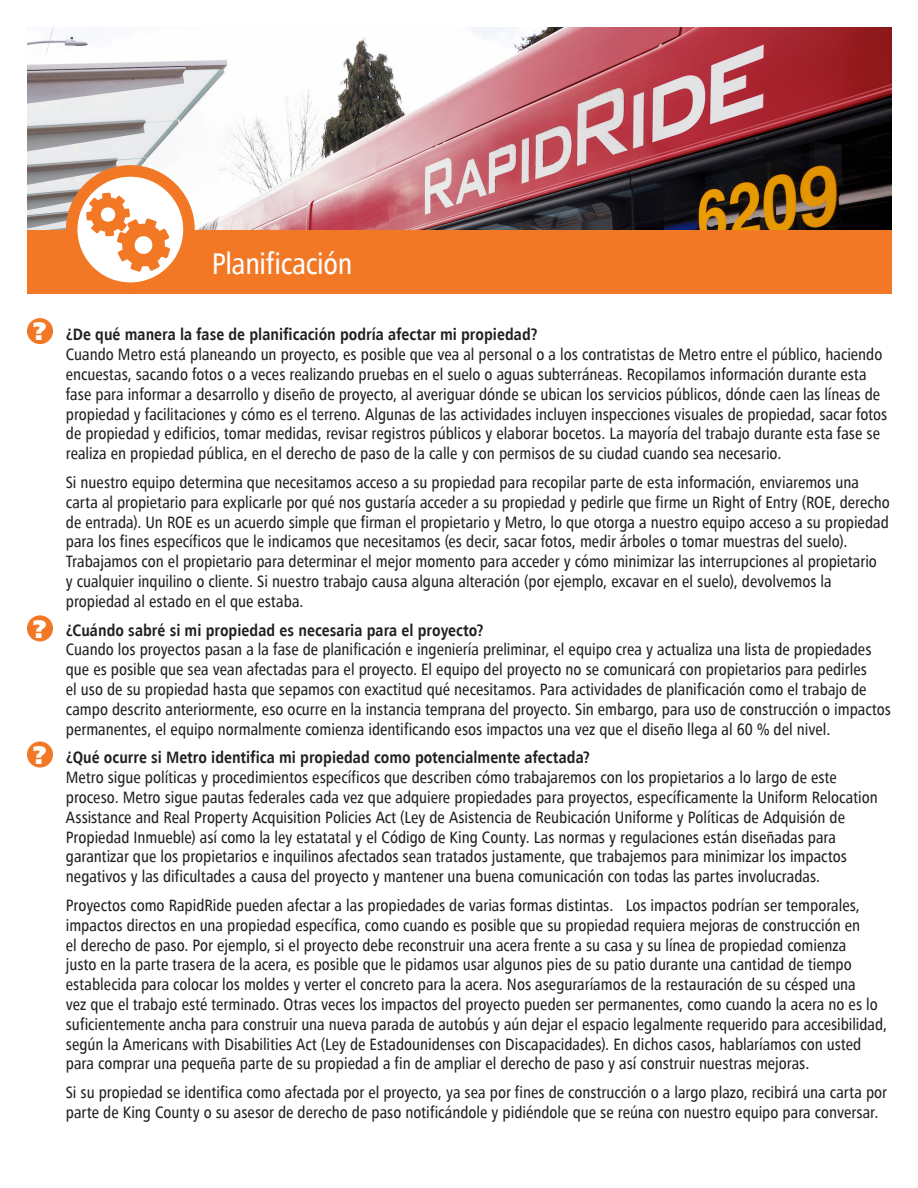
<style>
.page{position:relative;width:918px;height:1188px;background:#fff}
.page>*{position:absolute;margin:0;border:0;box-sizing:border-box;transform-origin:0 0}
.t1{font:30px "Humanist 777 BT Cn Rm";letter-spacing:-.01em;color:#fff}
.t2{font:900 25.5px "Humanist 777 BT";color:#fff}
.t3{font:16.5px/19.8px "Humanist 777 BT Cn Rm";color:#231f20}
.t4{font:700 condensed 16.5px "Humanist 777 BT";letter-spacing:.005em;color:#231f20}
</style>
<div class="page">
<img style="left:27px;top:27px;width:865px;height:204px">
<div style="left:27px;top:231px;width:865px;height:63px;background:#f27825"></div>
<svg style="left:66px;top:165px;width:129px;height:129px;fill:#f27825"></svg>
<svg style="left:86px;top:193px;width:84px;height:79px"></svg>
<div style="left:27px;top:318px;width:26px;height:26px;background:#f27825;border-radius:50%"></div>
<div style="left:27px;top:615px;width:26px;height:26px;background:#f27825;border-radius:50%"></div>
<div style="left:27px;top:742px;width:26px;height:26px;background:#f27825;border-radius:50%"></div>
<p class="t2" style="left:33px;top:315px;width:16px">?</p>
<p class="t2" style="left:33px;top:612px;width:16px">?</p>
<p class="t2" style="left:33px;top:739px;width:16px">?</p>
<p class="t1" style="left:212px;top:245px;width:142px">Planificación</p>
<p class="t4" style="left:66px;top:324px;width:473px">¿De qué manera la fase de planificación podría afectar mi propiedad?</p>
<p class="t3" style="left:66px;top:344px;width:823px">Cuando Metro está planeando un proyecto, es posible que vea al personal o a los contratistas de Metro entre el público, haciendo encuestas, sacando fotos o a veces realizando pruebas en el suelo o aguas subterráneas. Recopilamos información durante esta fase para informar a desarrollo y diseño de proyecto, al averiguar dónde se ubican los servicios públicos, dónde caen las líneas de propiedad y facilitaciones y cómo es el terreno. Algunas de las actividades incluyen inspecciones visuales de propiedad, sacar fotos de propiedad y edificios, tomar medidas, revisar registros públicos y elaborar bocetos. La mayoría del trabajo durante esta fase se realiza en propiedad pública, en el derecho de paso de la calle y con permisos de su ciudad cuando sea necesario.</p>
<p class="t3" style="left:66px;top:472px;width:826px">Si nuestro equipo determina que necesitamos acceso a su propiedad para recopilar parte de esta información, enviaremos una carta al propietario para explicarle por qué nos gustaría acceder a su propiedad y pedirle que firme un Right of Entry (ROE, derecho de entrada). Un ROE es un acuerdo simple que firman el propietario y Metro, lo que otorga a nuestro equipo acceso a su propiedad para los fines específicos que le indicamos que necesitamos (es decir, sacar fotos, medir árboles o tomar muestras del suelo).<br>Trabajamos con el propietario para determinar el mejor momento para acceder y cómo minimizar las interrupciones al propietario<br>y cualquier inquilino o cliente. Si nuestro trabajo causa alguna alteración (por ejemplo, excavar en el suelo), devolvemos la propiedad al estado en el que estaba.</p>
<p class="t4" style="left:66px;top:619px;width:419px">¿Cuándo sabré si mi propiedad es necesaria para el proyecto?</p>
<p class="t3" style="left:66px;top:639px;width:827px">Cuando los proyectos pasan a la fase de planificación e ingeniería preliminar, el equipo crea y actualiza una lista de propiedades que es posible que sea vean afectadas para el proyecto. El equipo del proyecto no se comunicará con propietarios para pedirles<br>el uso de su propiedad hasta que sepamos con exactitud qué necesitamos. Para actividades de planificación como el trabajo de campo descrito anteriormente, eso ocurre en la instancia temprana del proyecto. Sin embargo, para uso de construcción o impactos permanentes, el equipo normalmente comienza identificando esos impactos una vez que el diseño llega al 60 % del nivel.</p>
<p class="t4" style="left:66px;top:747px;width:526px">¿Qué ocurre si Metro identifica mi propiedad como potencialmente afectada?</p>
<p class="t3" style="left:66px;top:767px;width:813px">Metro sigue políticas y procedimientos específicos que describen cómo trabajaremos con los propietarios a lo largo de este proceso. Metro sigue pautas federales cada vez que adquiere propiedades para proyectos, específicamente la Uniform Relocation Assistance and Real Property Acquisition Policies Act (Ley de Asistencia de Reubicación Uniforme y Políticas de Adquisión de Propiedad Inmueble) así como la ley estatatal y el Código de King County. Las normas y regulaciones están diseñadas para garantizar que los propietarios e inquilinos afectados sean tratados justamente, que trabajemos para minimizar los impactos negativos y las dificultades a causa del proyecto y mantener una buena comunicación con todas las partes involucradas.</p>
<p class="t3" style="left:66px;top:895px;width:823px">Proyectos como RapidRide pueden afectar a las propiedades de varias formas distintas. Los impactos podrían ser temporales, impactos directos en una propiedad específica, como cuando es posible que su propiedad requiera mejoras de construcción en<br>el derecho de paso. Por ejemplo, si el proyecto debe reconstruir una acera frente a su casa y su línea de propiedad comienza<br>justo en la parte trasera de la acera, es posible que le pidamos usar algunos pies de su patio durante una cantidad de tiempo establecida para colocar los moldes y verter el concreto para la acera. Nos aseguraríamos de la restauración de su césped una<br>vez que el trabajo esté terminado. Otras veces los impactos del proyecto pueden ser permanentes, como cuando la acera no es lo suficientemente ancha para construir una nueva parada de autobús y aún dejar el espacio legalmente requerido para accesibilidad, según la Americans with Disabilities Act (Ley de Estadounidenses con Discapacidades). En dichos casos, hablaríamos con usted para comprar una pequeña parte de su propiedad a fin de ampliar el derecho de paso y así construir nuestras mejoras.</p>
<p class="t3" style="left:66px;top:1082px;width:823px">Si su propiedad se identifica como afectada por el proyecto, ya sea por fines de construcción o a largo plazo, recibirá una carta por parte de King County o su asesor de derecho de paso notificándole y pidiéndole que se reúna con nuestro equipo para conversar.</p>
</div>
